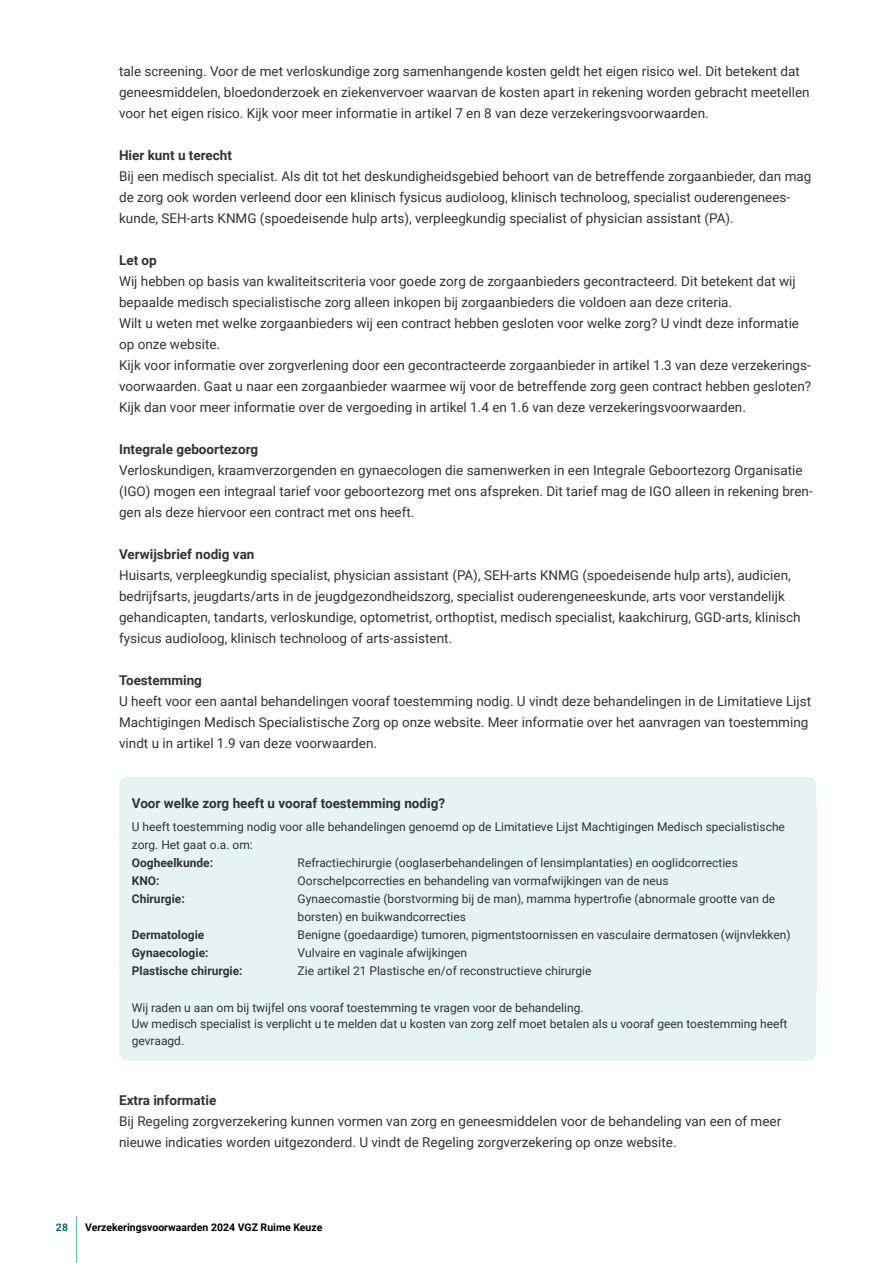
<style>
.page{position:relative;width:893px;height:1263px;background:#fff}
.page>*{position:absolute;margin:0;border:0;box-sizing:border-box;transform-origin:0 0}
._0_plat_inspring_10m{font:13.5px/21px "Roboto";color:#333}
.H4_kop{font:700 13.5px "Roboto";color:#333}
.kader_boven{font:700 13.5px "Roboto";color:#333}
.kader_tussen{font:12px/18px "Roboto";color:#333}
.kader_onder{font:12px/16.5px "Roboto";color:#333}
.kader_tussen-2{font:12px/18px "Roboto Regular 2";color:#333}
.kader_tussen-3{font:700 12px "Roboto";color:#333}
.t1{font:700 10.5px "Roboto";color:#000}
.t2{font:700 10.5px "Roboto";color:#006b70}
.s1{font-weight:700}
.s2{font-family:"Roboto"}
</style>
<div class="page">
<hr style="left:76px;top:1216px;width:1px;height:47px;background:#52bbb3">
<div style="left:119px;top:777px;width:697px;height:32px;background:#e5f3f1"></div>
<div style="left:119px;top:809px;width:697px;height:73px;background:#e5f3f1"></div>
<div style="left:119px;top:881px;width:697px;height:55px;background:#e5f3f1"></div>
<div style="left:119px;top:935px;width:697px;height:37px;background:#e5f3f1"></div>
<div style="left:119px;top:953px;width:697px;height:37px;background:#e5f3f1"></div>
<div style="left:119px;top:990px;width:697px;height:71px;background:#e5f3f1"></div>
<p class="_0_plat_inspring_10m" style="left:119px;top:60px;width:692px">tale screening. Voor de met verloskundige zorg samenhangende kosten geldt het eigen risico wel. Dit betekent dat geneesmiddelen, bloedonderzoek en ziekenvervoer waarvan de kosten apart in rekening worden gebracht meetellen voor het eigen risico. Kijk voor meer informatie in artikel 7 en 8 van deze verzekeringsvoorwaarden.</p>
<p class="H4_kop" style="left:119px;top:146px;width:114px">Hier kunt u terecht</p>
<p class="_0_plat_inspring_10m" style="left:119px;top:165px;width:694px">Bij een medisch specialist. Als dit tot het deskundigheidsgebied behoort van de betreffende zorgaanbieder, dan mag de zorg ook worden verleend door een klinisch fysicus audioloog, klinisch technoloog, specialist ouderengenees&shy;kunde, SEH-arts KNMG (spoedeisende hulp arts), verpleegkundig specialist of physician assistant (PA).</p>
<p class="H4_kop" style="left:119px;top:251px;width:39px">Let op</p>
<p class="_0_plat_inspring_10m" style="left:119px;top:271px;width:678px">Wij hebben op basis van kwaliteitscriteria voor goede zorg de zorgaanbieders gecontracteerd. Dit betekent dat wij bepaalde medisch specialistische zorg alleen inkopen bij zorgaanbieders die voldoen aan deze criteria.</p>
<p class="_0_plat_inspring_10m" style="left:119px;top:313px;width:681px">Wilt u weten met welke zorgaanbieders wij een contract hebben gesloten voor welke zorg? U vindt deze informatie op onze website.</p>
<p class="_0_plat_inspring_10m" style="left:119px;top:355px;width:694px;text-align:justify">Kijk voor informatie over zorgverlening door een gecontracteerde zorgaanbieder in artikel 1.3 van deze verzekerings&shy;voorwaarden. Gaat u naar een zorgaanbieder waarmee wij voor de betreffende zorg geen contract hebben gesloten?<br>Kijk dan voor meer informatie over de vergoeding in artikel 1.4 en 1.6 van deze verzekeringsvoorwaarden.</p>
<p class="H4_kop" style="left:119px;top:440px;width:141px">Integrale geboortezorg</p>
<p class="_0_plat_inspring_10m" style="left:119px;top:460px;width:695px">Verloskundigen, kraamverzorgenden en gynaecologen die samenwerken in een Integrale Geboortezorg Organisatie (IGO) mogen een integraal tarief voor geboortezorg met ons afspreken. Dit tarief mag de IGO alleen in rekening bren&shy;gen als deze hiervoor een contract met ons heeft.</p>
<p class="H4_kop" style="left:119px;top:545px;width:137px">Verwijsbrief nodig van</p>
<p class="_0_plat_inspring_10m" style="left:119px;top:565px;width:683px">Huisarts, verpleegkundig specialist, physician assistant (PA), SEH-arts KNMG (spoedeisende hulp arts), audicien, bedrijfsarts, jeugdarts/arts in de jeugdgezondheidszorg, specialist ouderengeneeskunde, arts voor verstandelijk gehandicapten, tandarts, verloskundige, optometrist, orthoptist, medisch specialist, kaakchirurg, GGD-arts, klinisch fysicus audioloog, klinisch technoloog of arts-assistent.</p>
<p class="H4_kop" style="left:119px;top:671px;width:84px">Toestemming</p>
<p class="_0_plat_inspring_10m" style="left:119px;top:691px;width:694px">U heeft voor een aantal behandelingen vooraf toestemming nodig. U vindt deze behandelingen in de Limitatieve Lijst<br>Machtigingen Medisch Specialistische Zorg op onze website. Meer informatie over het aanvragen van toestemming vindt u in artikel 1.9 van deze voorwaarden.</p>
<p class="kader_boven" style="left:132px;top:794px;width:315px">Voor welke zorg heeft u vooraf toestemming nodig?</p>
<p class="kader_tussen" style="left:132px;top:817px;width:655px">U heeft toestemming nodig voor alle behandelingen genoemd op de Limitatieve Lijst Machtigingen Medisch specialistische zorg. Het gaat o.a. om:<br><span class="s1">Oogheelkunde:</span></p>
<p class="kader_tussen" style="left:298px;top:853px;width:442px">Refractiechirurgie (ooglaserbehandelingen of lensimplantaties) en ooglidcorrecties</p>
<p class="kader_tussen-3" style="left:132px;top:872px;width:29px">KNO:</p>
<p class="kader_tussen" style="left:298px;top:871px;width:372px">Oorschelpcorrecties en behandeling van vormafwijkingen van de neus</p>
<p class="kader_tussen-3" style="left:132px;top:890px;width:55px">Chirurgie:</p>
<p class="kader_tussen-2" style="left:298px;top:889px;width:479px">Gynaecomastie (borstvorming bij de man), mamma hypertrofie (abnormale grootte van de <span class="s2">borsten) en buikwandcorrecties</span></p>
<p class="kader_tussen-3" style="left:132px;top:926px;width:74px">Dermatologie</p>
<p class="kader_tussen" style="left:298px;top:925px;width:495px">Benigne (goedaardige) tumoren, pigmentstoornissen en vasculaire dermatosen (wijnvlekken)</p>
<p class="kader_tussen-3" style="left:132px;top:944px;width:78px">Gynaecologie:</p>
<p class="kader_tussen" style="left:298px;top:943px;width:171px">Vulvaire en vaginale afwijkingen</p>
<p class="kader_tussen-3" style="left:132px;top:962px;width:112px">Plastische chirurgie:</p>
<p class="kader_tussen" style="left:298px;top:961px;width:295px">Zie artikel 21 Plastische en/of reconstructieve chirurgie</p>
<p class="kader_onder" style="left:132px;top:999px;width:657px">Wij raden u aan om bij twijfel ons vooraf toestemming te vragen voor de behandeling.<br>Uw medisch specialist is verplicht u te melden dat u kosten van zorg zelf moet betalen als u vooraf geen toestemming heeft gevraagd.</p>
<p class="H4_kop" style="left:119px;top:1091px;width:99px">Extra informatie</p>
<p class="_0_plat_inspring_10m" style="left:119px;top:1110px;width:664px">Bij Regeling zorgverzekering kunnen vormen van zorg en geneesmiddelen voor de behandeling van een of meer nieuwe indicaties worden uitgezonderd. U vindt de Regeling zorgverzekering op onze website.</p>
<p class="t2" style="left:56px;top:1220px;width:14px">28</p>
<p class="t1" style="left:85px;top:1220px;width:239px">Verzekeringsvoorwaarden 2024 VGZ Ruime Keuze</p>
</div>
